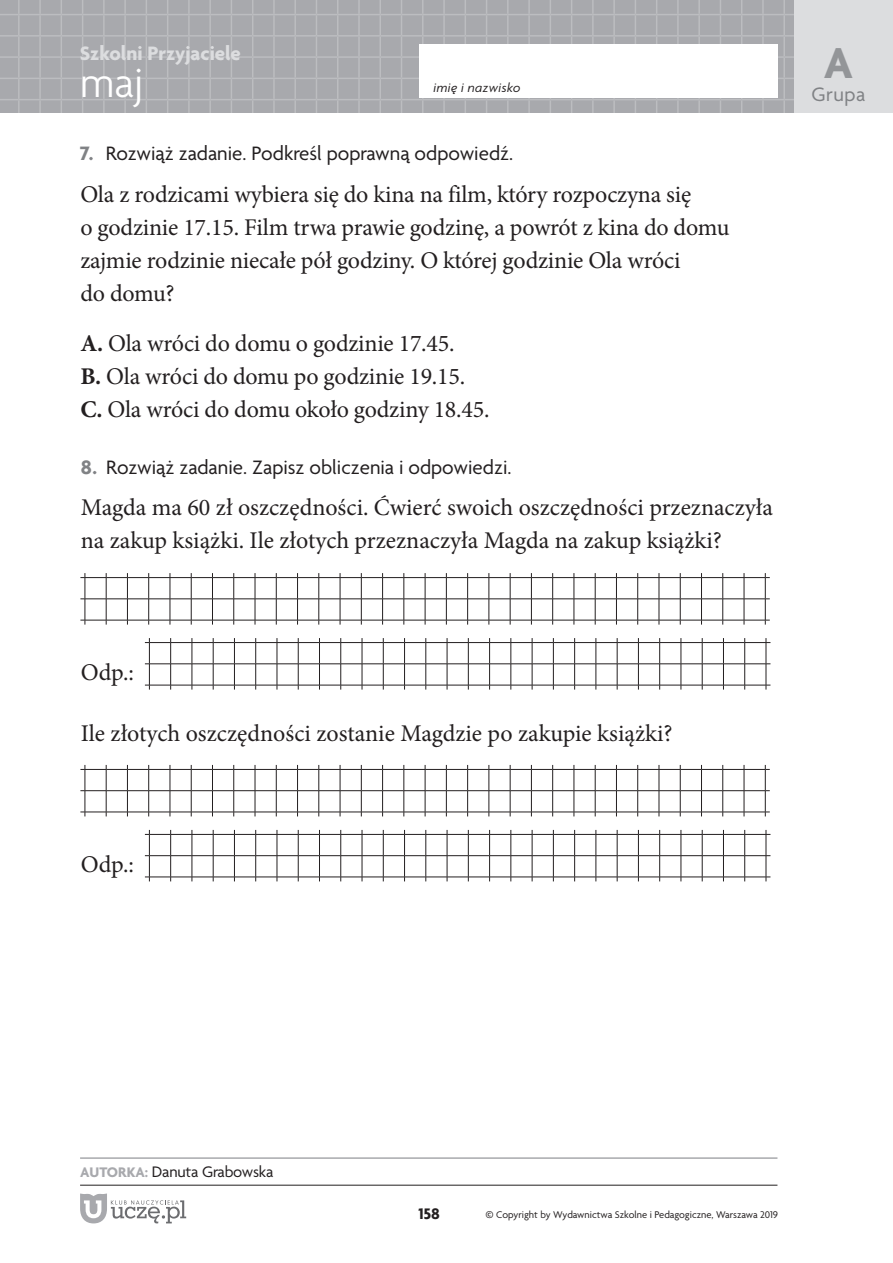
<style>
.page{position:relative;width:893px;height:1263px;background:#fff}
.page>*{position:absolute;margin:0;border:0;box-sizing:border-box;transform-origin:0 0}
.t1{font:700 46.5px "Agenda Pl";color:#939598}
.t2{font:300 45px "Agenda Pl";color:#fff}
.t3{font:24px/33px "Minion Pro";letter-spacing:-.01em;color:#231f20}
.t4{font:21px "Agenda Pl";color:#231f20}
.t5{font:700 21px "Agenda Pl";color:#dcdddf}
.t6{font:21px "Agenda Pl";letter-spacing:.025em;color:#808285}
.t7{font:16.5px "Agenda Pl";letter-spacing:-.01em;color:#231f20}
.t8{font:700 16.5px "Agenda Pl";color:#231f20}
.t9{font:italic 13.5px "Agenda Pl";letter-spacing:.025em;color:#231f20}
.t10{font:10.5px "Agenda Pl";color:#231f20}
.s1{font-weight:700;color:#808285}
.s2{font-weight:700}
.s3{font-weight:700;font-size:15px;color:#a8a9ad}
.s4{font-size:13.5px}
</style>
<div class="page">
<svg style="left:0;top:0;width:794px;height:113px;background:#abacaf"></svg>
<div style="left:794px;top:0;width:99px;height:113px;background:#dcdddf"></div>
<div style="left:419px;top:45px;width:358px;height:53px;background:#fff"></div>
<svg style="left:80px;top:1193px;width:106px;height:30px"></svg>
<hr style="left:80px;top:1185px;width:697px;height:1px;background:#231f20">
<hr style="left:80px;top:1157px;width:697px;height:2px;background:#a8a9ad">
<svg style="left:80px;top:573px;width:690px;height:52px"></svg>
<svg style="left:80px;top:765px;width:690px;height:51px"></svg>
<svg style="left:145px;top:638px;width:625px;height:52px"></svg>
<svg style="left:145px;top:830px;width:625px;height:51px"></svg>
<p class="t5" style="left:80px;top:40px;width:162px">Szkolni Przyjaciele</p>
<h2 class="t2" style="left:80px;top:56px;width:65px">maj</h2>
<p class="t4" style="left:80px;top:140px;width:435px"><span class="s1">7.</span> Rozwiąż zadanie. Podkreśl poprawną odpowiedź.</p>
<p class="t3" style="left:80px;top:178px;width:651px">Ola z rodzicami wybiera się do kina na film, który rozpoczyna się<br>o godzinie 17.15. Film trwa prawie godzinę, a powrót z kina do domu zajmie rodzinie niecałe pół godziny. O której godzinie Ola wróci<br>do domu?</p>
<p class="t3" style="left:80px;top:327px;width:411px"><span class="s2">A.</span> Ola wróci do domu o godzinie 17.45.<br><span class="s2">B.</span> Ola wróci do domu po godzinie 19.15.<br><span class="s2">C.</span> Ola wróci do domu około godziny 18.45.</p>
<p class="t4" style="left:81px;top:455px;width:432px"><span class="s1">8.</span> Rozwiąż zadanie. Zapisz obliczenia i odpowiedzi.</p>
<p class="t3" style="left:81px;top:491px;width:694px">Magda ma 60 zł oszczędności. Ćwierć swoich oszczędności przeznaczyła na zakup książki. Ile złotych przeznaczyła Magda na zakup książki?</p>
<p class="t9" style="left:433px;top:79px;width:89px">imię i nazwisko</p>
<h1 class="t1" style="left:824px;top:34px;width:31px">A</h1>
<p class="t6" style="left:811px;top:81px;width:55px">Grupa</p>
<p class="t3" style="left:81px;top:656px;width:55px">Odp.:</p>
<p class="t3" style="left:81px;top:717px;width:593px">Ile złotych oszczędności zostanie Magdzie po zakupie książki?</p>
<p class="t3" style="left:81px;top:848px;width:55px">Odp.:</p>
<p class="t7" style="left:80px;top:1162px;width:195px"><span class="s3">AUTORKA:</span> Danuta Grabowska</p>
<p class="t8" style="left:418px;top:1204px;width:23px">158</p>
<p class="t10" style="left:486px;top:1208px;width:294px"><span class="s4">©</span> Copyright by Wydawnictwa Szkolne i Pedagogiczne, Warszawa 2019</p>
</div>
